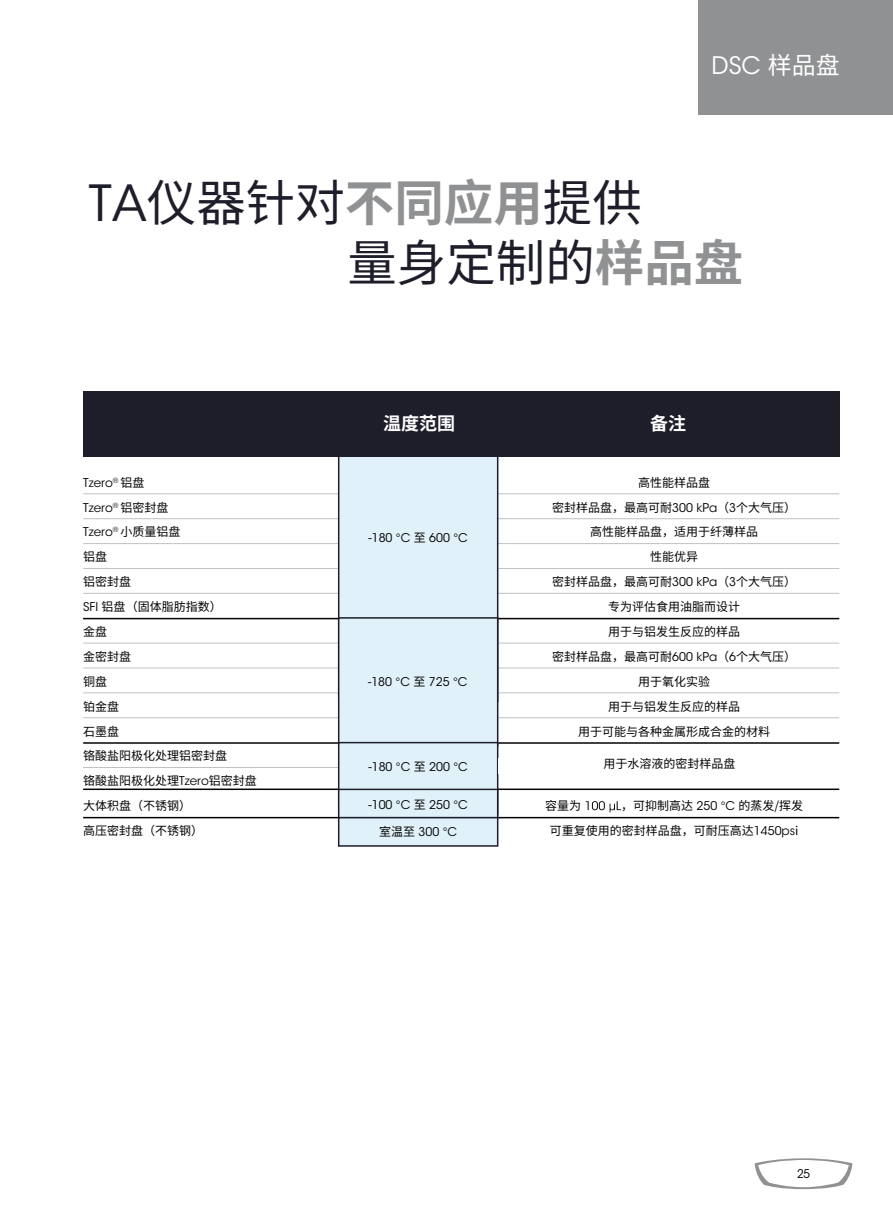
<style>
.page{position:relative;width:893px;height:1212px;background:#fff}
.page>*{position:absolute;margin:0;border:0;box-sizing:border-box;transform-origin:0 0}
.t1{font:49.5px/59.4px "Source Han Sans CN";color:#1d1e2a}
.t2{font:24px "ITC Avant Garde Std";color:#fff}
.t3{font:700 18px "Source Han Sans CN";color:#fff}
.t4{font:12px/24.9px "Source Han Sans CN";color:#030303}
.t5{font:12px "ITC Avant Garde Std";color:#030303}
.t6{font:12px "ITC Avant Garde Std";color:#030303;scale:.95 1}
.s1{font-family:"Source Han Sans CN"}
.s2{font-family:"ITC Avant Garde Std"}
.s3{font-weight:700;color:#909193}
</style>
<div class="page">
<svg style="left:755px;top:1158px;width:97px;height:31px"></svg>
<hr style="left:83px;top:493px;width:756px;height:1px;background:#bfc1c3">
<hr style="left:83px;top:518px;width:756px;height:1px;background:#bfc1c3">
<hr style="left:83px;top:543px;width:756px;height:1px;background:#bfc1c3">
<hr style="left:83px;top:568px;width:756px;height:1px;background:#bfc1c3">
<hr style="left:83px;top:593px;width:756px;height:1px;background:#bfc1c3">
<hr style="left:83px;top:618px;width:756px;height:1px;background:#030303">
<hr style="left:83px;top:643px;width:756px;height:1px;background:#bfc1c3">
<hr style="left:83px;top:668px;width:756px;height:1px;background:#bfc1c3">
<hr style="left:83px;top:692px;width:756px;height:1px;background:#bfc1c3">
<hr style="left:83px;top:717px;width:756px;height:1px;background:#bfc1c3">
<hr style="left:83px;top:742px;width:756px;height:2px;background:#030303">
<hr style="left:83px;top:767px;width:756px;height:1px;background:#bfc1c3">
<hr style="left:83px;top:788px;width:756px;height:2px;background:#030303">
<hr style="left:83px;top:817px;width:756px;height:1px;background:#030303">
<svg style="left:586px;top:801px;width:35px;height:11px"></svg>
<div style="left:698px;top:0;width:195px;height:115px;background:#909193"></div>
<div style="left:338px;top:435px;width:160px;height:267px;background:#e0f1f9;border:2px solid #1d1e2a"></div>
<div style="left:338px;top:617px;width:160px;height:129px;background:#e0f1f9;border:2px solid #1d1e2a"></div>
<div style="left:83px;top:392px;width:757px;height:65px;background:#1d1e2a"></div>
<div style="left:338px;top:742px;width:160px;height:73px;background:#e0f1f9;border:2px solid #1d1e2a"></div>
<div style="left:338px;top:789px;width:160px;height:29px;background:#e0f1f9;border:2px solid #1d1e2a"></div>
<div style="left:338px;top:817px;width:160px;height:30px;background:#e0f1f9;border:2px solid #1d1e2a"></div>
<div style="left:498px;top:758px;width:343px;height:16px;background:#fff"></div>
<h2 class="t2" style="left:712px;top:50px;width:130px">DSC <span class="s1">样品盘</span></h2>
<h1 class="t1" style="left:347px;top:175px;width:397px;text-indent:-259px"><span class="s2">TA</span>仪器针对<span class="s3">不同应用</span>提供<br>量身定制的<span class="s3">样品盘</span></h1>
<h3 class="t3" style="left:383px;top:413px;width:73px">温度范围</h3>
<h3 class="t3" style="left:650px;top:413px;width:37px">备注</h3>
<p class="t5" style="left:83px;top:475px;width:63px">Tzero<sup>®</sup> <span class="s1">铝盘</span></p>
<p class="t4" style="left:638px;top:470px;width:73px">高性能样品盘</p>
<p class="t5" style="left:83px;top:500px;width:87px">Tzero<sup>®</sup> <span class="s1">铝密封盘</span></p>
<p class="t4" style="left:552px;top:495px;width:246px">密封样品盘，最高可耐<span class="s2">300 kPa</span>（<span class="s2">3</span>个大气压）</p>
<p class="t5" style="left:83px;top:525px;width:99px">Tzero<sup>®</sup> <span class="s1">小质量铝盘</span></p>
<p class="t4" style="left:590px;top:520px;width:169px">高性能样品盘，适用于纤薄样品</p>
<p class="t4" style="left:83px;top:545px;width:25px">铝盘</p>
<p class="t4" style="left:650px;top:545px;width:49px">性能优异</p>
<p class="t4" style="left:83px;top:570px;width:49px">铝密封盘</p>
<p class="t4" style="left:552px;top:570px;width:246px">密封样品盘，最高可耐<span class="s2">300 kPa</span>（<span class="s2">3</span>个大气压）</p>
<p class="t4" style="left:83px;top:594px;width:140px"><span class="s2">SFI</span> 铝盘（固体脂肪指数）</p>
<p class="t4" style="left:608px;top:594px;width:133px">专为评估食用油脂而设计</p>
<p class="t4" style="left:83px;top:619px;width:25px">金盘</p>
<p class="t4" style="left:608px;top:619px;width:133px">用于与铝发生反应的样品</p>
<p class="t4" style="left:83px;top:644px;width:49px">金密封盘</p>
<p class="t4" style="left:552px;top:644px;width:246px">密封样品盘，最高可耐<span class="s2">600 kPa</span>（<span class="s2">6</span>个大气压）</p>
<p class="t4" style="left:83px;top:669px;width:25px">铜盘</p>
<p class="t4" style="left:638px;top:669px;width:73px">用于氧化实验</p>
<p class="t4" style="left:83px;top:694px;width:37px">铂金盘</p>
<p class="t4" style="left:608px;top:694px;width:133px">用于与铝发生反应的样品</p>
<p class="t4" style="left:83px;top:719px;width:37px">石墨盘</p>
<p class="t4" style="left:578px;top:719px;width:194px">用于可能与各种金属形成合金的材料</p>
<p class="t4" style="left:83px;top:744px;width:175px">铬酸盐阳极化处理铝密封盘<br>铬酸盐阳极化处理<span class="s2">Tzero</span>铝密封盘大体积盘（不锈钢）</p>
<p class="t5" style="left:368px;top:530px;width:101px">-180 °C <span class="s1">至</span> 600 °C</p>
<p class="t5" style="left:368px;top:675px;width:101px">-180 °C <span class="s1">至</span> 725 °C</p>
<p class="t4" style="left:603px;top:751px;width:133px">用于水溶液的密封样品盘</p>
<p class="t5" style="left:368px;top:759px;width:101px">-180 °C <span class="s1">至</span> 200 °C</p>
<p class="t5" style="left:368px;top:797px;width:101px">-100 °C <span class="s1">至</span> 250 °C</p>
<p class="t5" style="left:379px;top:824px;width:80px"><span class="s1">室温至</span> 300 °C</p>
<p class="t4" style="left:545px;top:793px;width:37px">容量为</p>
<p class="t4" style="left:621px;top:793px;width:184px">，可抑制高达 <span class="s2">250 °C</span> 的蒸发/挥发</p>
<p class="t4" style="left:83px;top:818px;width:121px">高压密封盘（不锈钢）</p>
<p class="t4" style="left:550px;top:818px;width:250px">可重复使用的密封样品盘，可耐压高达<span class="s2">1450ps</span>i</p>
<p class="t6" style="left:797px;top:1166px;width:15px">25</p>
</div>
